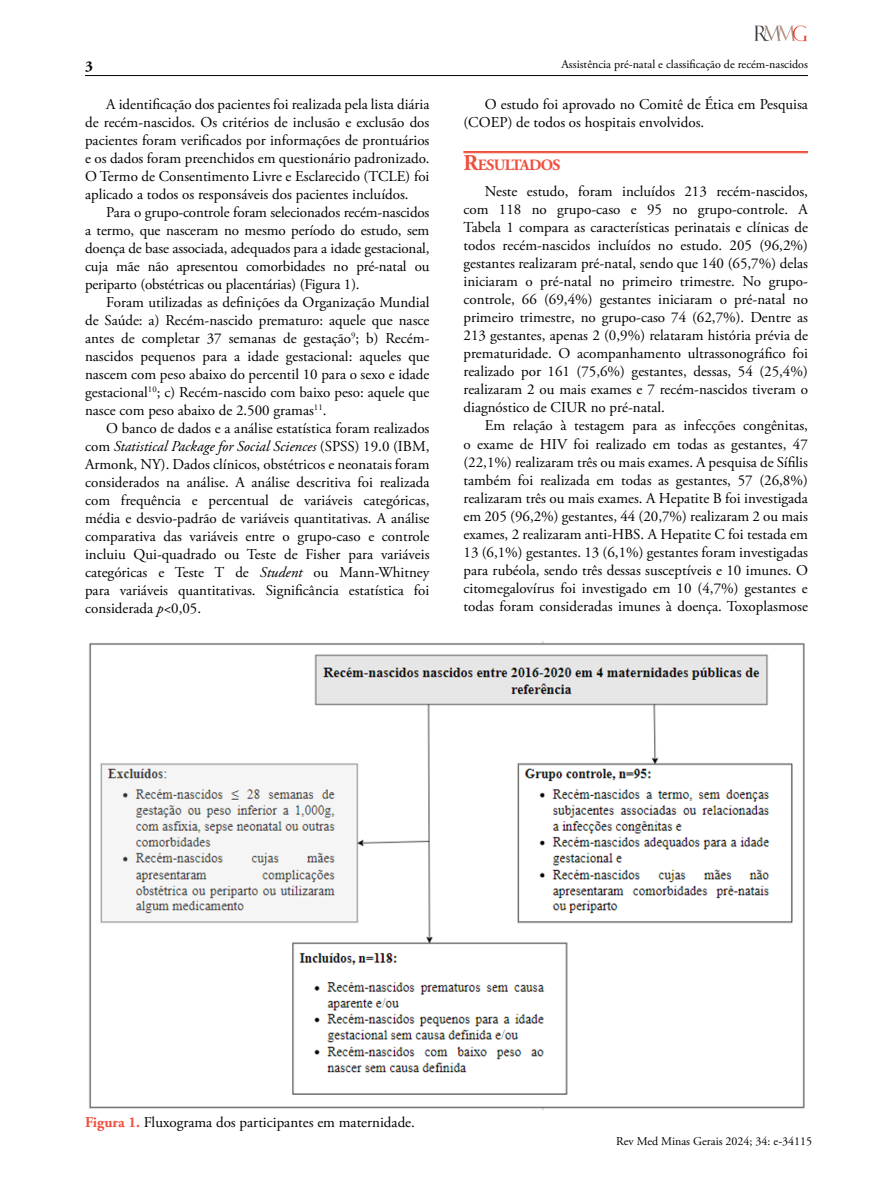
<style>
.page{position:relative;width:893px;height:1191px;background:#fff}
.page>*{position:absolute;margin:0;border:0;box-sizing:border-box;transform-origin:0 0}
.t1{font:700 15.75px "Adobe Garamond Pro";letter-spacing:-.045em;color:#f04e3d}
.t2{font:15px/18px "Adobe Garamond Pro";color:#000;text-align:justify}
.t3{font:700 15px "Adobe Garamond Pro";color:#000}
.t4{font:12px "Adobe Garamond Pro";color:#000}
.t5{font:12px "Adobe Garamond Pro";color:#000101}
.s1{font-style:italic}
.s2{font-size:22.5px}
.s3{font-weight:700;color:#f04e3d}
</style>
<div class="page">
<hr style="left:85px;top:75px;width:723px;height:1px;background:#000">
<img style="left:755px;top:26px;width:52px;height:16px">
<hr style="left:463px;top:151px;width:345px;height:1px;background:#f04e3d">
<hr style="left:463px;top:152px;width:345px;height:1px;background:#f04e3d">
<img style="left:89px;top:641px;width:716px;height:470px">
<p class="t3" style="left:85px;top:57px;width:9px">3</p>
<p class="t2" style="left:85px;top:95px;width:346px;text-indent:21px">A identificação dos pacientes foi realizada pela lista diária de recém-nascidos. Os critérios de inclusão e exclusão dos pacientes foram verificados por informações de prontuários e os dados foram preenchidos em questionário padronizado.<br>O Termo de Consentimento Livre e Esclarecido (TCLE) foi aplicado a todos os responsáveis dos pacientes incluídos.</p>
<p class="t2" style="left:85px;top:203px;width:346px;text-indent:21px">Para o grupo-controle foram selecionados recém-nascidos a termo, que nasceram no mesmo período do estudo, sem doença de base associada, adequados para a idade gestacional, cuja mãe não apresentou comorbidades no pré-natal ou periparto (obstétricas ou placentárias) (Figura 1).</p>
<p class="t2" style="left:85px;top:293px;width:346px;text-indent:21px">Foram utilizadas as definições da Organização Mundial de Saúde: a) Recém-nascido prematuro: aquele que nasce antes de completar 37 semanas de gestação<sup>9</sup>; b) Recém&shy;nascidos pequenos para a idade gestacional: aqueles que nascem com peso abaixo do percentil 10 para o sexo e idade gestacional<sup>10</sup>; c) Recém-nascido com baixo peso: aquele que nasce com peso abaixo de 2.500 gramas<sup>11</sup>.</p>
<p class="t2" style="left:85px;top:419px;width:346px;text-indent:21px">O banco de dados e a análise estatística foram realizados com <span class="s1">Statistical Package for Social Sciences</span> (SPSS) 19.0 (IBM, Armonk, NY). Dados clínicos, obstétricos e neonatais foram considerados na análise. A análise descritiva foi realizada com frequência e percentual de variáveis categóricas, média e desvio-padrão de variáveis quantitativas. A análise comparativa das variáveis entre o grupo-caso e controle incluiu Qui-quadrado ou Teste de Fisher para variáveis categóricas e Teste T de <span class="s1">Student</span> ou Mann-Whitney para variáveis quantitativas. Significância estatística foi considerada <span class="s1">p</span>&lt;0,05.</p>
<p class="t4" style="left:561px;top:57px;width:248px">Assistência pré-natal e classificação de recém-nascidos</p>
<p class="t2" style="left:463px;top:95px;width:346px;text-indent:21px">O estudo foi aprovado no Comitê de Ética em Pesquisa (COEP) de todos os hospitais envolvidos.</p>
<p class="t1" style="left:463px;top:156px;width:99px"><span class="s2">R</span>ESULTADOS</p>
<p class="t2" style="left:463px;top:183px;width:346px;text-indent:21px">Neste estudo, foram incluídos 213 recém-nascidos, com 118 no grupo-caso e 95 no grupo-controle. A Tabela 1 compara as características perinatais e clínicas de todos recém-nascidos incluídos no estudo. 205 (96,2%) gestantes realizaram pré-natal, sendo que 140 (65,7%) delas iniciaram o pré-natal no primeiro trimestre. No grupo&shy;controle, 66 (69,4%) gestantes iniciaram o pré-natal no primeiro trimestre, no grupo-caso 74 (62,7%). Dentre as 213 gestantes, apenas 2 (0,9%) relataram história prévia de prematuridade. O acompanhamento ultrassonográfico foi realizado por 161 (75,6%) gestantes, dessas, 54 (25,4%) realizaram 2 ou mais exames e 7 recém-nascidos tiveram o diagnóstico de CIUR no pré-natal.</p>
<p class="t2" style="left:463px;top:417px;width:346px;text-indent:21px">Em relação à testagem para as infecções congênitas, o exame de HIV foi realizado em todas as gestantes, 47 (22,1%) realizaram três ou mais exames. A pesquisa de Sífilis também foi realizada em todas as gestantes, 57 (26,8%) realizaram três ou mais exames. A Hepatite B foi investigada em 205 (96,2%) gestantes, 44 (20,7%) realizaram 2 ou mais exames, 2 realizaram anti-HBS. A Hepatite C foi testada em 13 (6,1%) gestantes. 13 (6,1%) gestantes foram investigadas para rubéola, sendo três dessas susceptíveis e 10 imunes. O citomegalovírus foi investigado em 10 (4,7%) gestantes e todas foram consideradas imunes à doença. Toxoplasmose</p>
<p class="t2" style="left:85px;top:1114px;width:331px"><span class="s3">Figura 1.</span> Fluxograma dos participantes em maternidade.</p>
<p class="t5" style="left:616px;top:1133px;width:197px">Rev Med Minas Gerais 2024; 34: e-34115</p>
</div>
